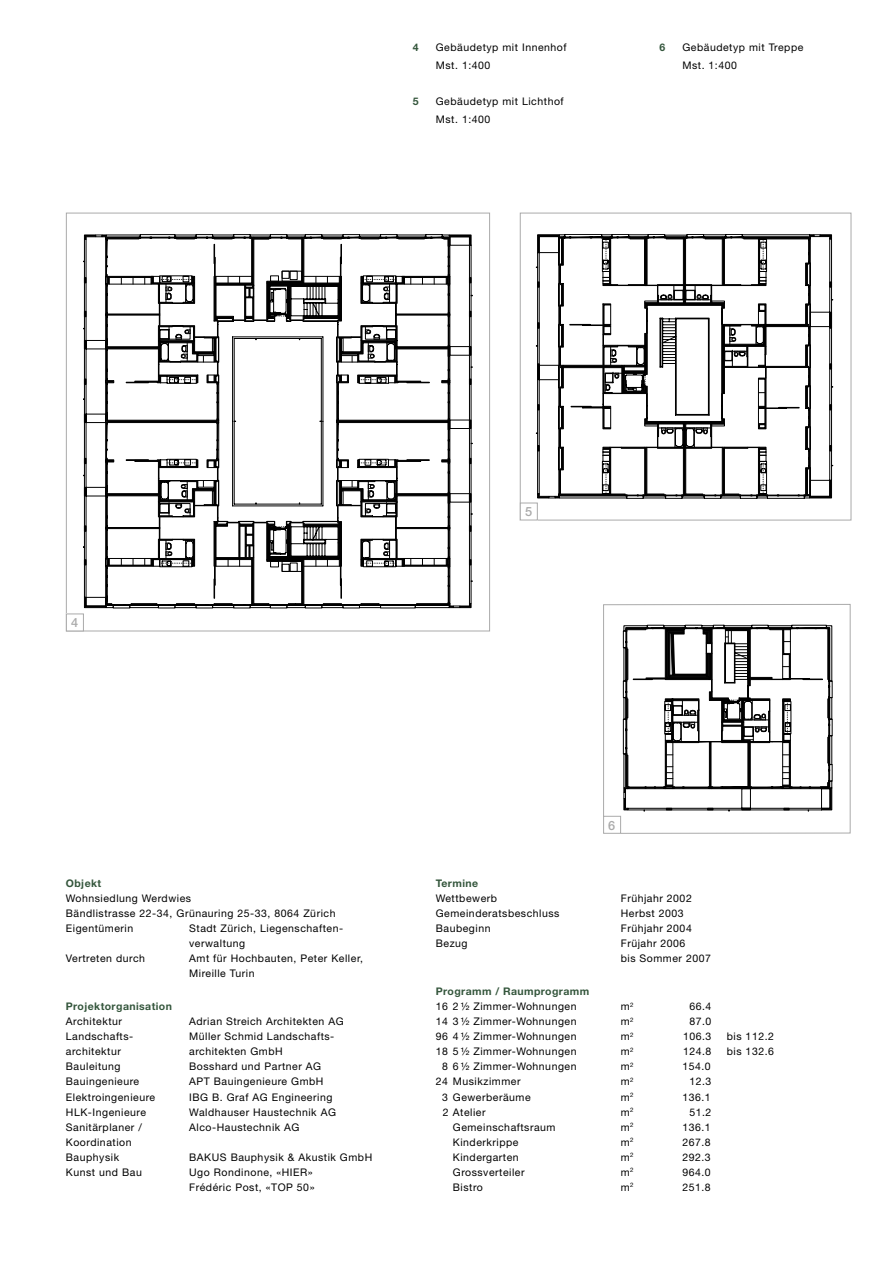
<style>
.page{position:relative;width:884px;height:1263px;background:#fff}
.page>*{position:absolute;margin:0;border:0;box-sizing:border-box;transform-origin:0 0}
.t1{font:500 12.75px "Helvetica Neue LT";color:#aaa}
.t2{font:10.5px/15px "Helvetica Neue LT";letter-spacing:.05em;color:#000}
.t3{font:700 10.5px "Helvetica Neue LT";letter-spacing:.04em;color:#34563c}
</style>
<div class="page">
<svg style="left:83px;top:212px;width:769px;height:396px"></svg>
<svg style="left:622px;top:624px;width:211px;height:187px"></svg>
<div style="left:520px;top:213px;width:331px;height:307px;border:1px solid #aaa"></div>
<div style="left:603px;top:604px;width:248px;height:230px;border:1px solid #aaa"></div>
<div style="left:520px;top:503px;width:17px;height:17px;background:#fff"></div>
<div style="left:520px;top:502px;width:18px;height:18px;border:1px solid #aaa"></div>
<div style="left:603px;top:816px;width:18px;height:18px;border:1px solid #aaa"></div>
<div style="left:66px;top:613px;width:18px;height:18px;border:1px solid #aaa"></div>
<p class="t3" style="left:413px;top:40px;width:7px">4</p>
<p class="t3" style="left:413px;top:94px;width:7px">5</p>
<p class="t2" style="left:436px;top:39px;width:132px">Gebäudetyp mit Innenhof</p>
<p class="t3" style="left:660px;top:40px;width:7px">6</p>
<p class="t2" style="left:436px;top:57px;width:56px">Mst. 1:400</p>
<p class="t2" style="left:436px;top:92px;width:129px;line-height:18px">Gebäudetyp mit Lichthof<br>Mst. 1:400</p>
<p class="t2" style="left:682px;top:38px;width:122px;line-height:18px">Gebäudetyp mit Treppe<br>Mst. 1:400</p>
<p class="t1" style="left:71px;top:615px;width:9px">4</p>
<p class="t1" style="left:525px;top:504px;width:9px">5</p>
<p class="t3" style="left:66px;top:877px;width:37px">Objekt</p>
<p class="t2" style="left:66px;top:891px;width:271px">Wohnsiedlung Werdwies<br>Bändlistrasse 22-34, Grünauring 25-33, 8064 Zürich<br>Eigentümerin</p>
<p class="t2" style="left:189px;top:921px;width:155px">Stadt Zürich, Liegenschaften&shy;verwaltung</p>
<p class="t2" style="left:66px;top:951px;width:81px">Vertreten durch</p>
<p class="t2" style="left:189px;top:951px;width:175px">Amt für Hochbauten, Peter Keller,<br>Mireille Turin</p>
<p class="t3" style="left:66px;top:1000px;width:108px">Projektorganisation</p>
<p class="t2" style="left:66px;top:1014px;width:58px">Architektur</p>
<p class="t2" style="left:189px;top:1014px;width:156px">Adrian Streich Architekten AG</p>
<p class="t2" style="left:66px;top:1029px;width:69px">Landschafts-</p>
<p class="t2" style="left:189px;top:1029px;width:147px">Müller Schmid Landschafts-</p>
<p class="t2" style="left:66px;top:1044px;width:57px">architektur</p>
<p class="t2" style="left:189px;top:1044px;width:95px">architekten GmbH</p>
<p class="t2" style="left:66px;top:1059px;width:56px">Bauleitung</p>
<p class="t2" style="left:189px;top:1059px;width:133px">Bosshard und Partner AG</p>
<p class="t2" style="left:66px;top:1074px;width:75px">Bauingenieure</p>
<p class="t2" style="left:189px;top:1074px;width:136px">APT Bauingenieure GmbH</p>
<p class="t2" style="left:66px;top:1089px;width:91px">Elektroingenieure</p>
<p class="t2" style="left:189px;top:1089px;width:145px">IBG B. Graf AG Engineering</p>
<p class="t2" style="left:66px;top:1104px;width:82px">HLK-Ingenieure</p>
<p class="t2" style="left:189px;top:1104px;width:148px">Waldhauser Haustechnik AG</p>
<p class="t2" style="left:66px;top:1119px;width:77px">Sanitärplaner /</p>
<p class="t2" style="left:189px;top:1119px;width:112px">Alco-Haustechnik AG</p>
<p class="t2" style="left:66px;top:1134px;width:67px">Koordination<br>Bauphysik</p>
<p class="t2" style="left:189px;top:1149px;width:185px">BAKUS Bauphysik &amp; Akustik GmbH</p>
<p class="t2" style="left:66px;top:1164px;width:77px">Kunst und Bau</p>
<p class="t2" style="left:189px;top:1164px;width:127px">Ugo Rondinone, «HIER»<br>Frédéric Post, «TOP 50»</p>
<p class="t1" style="left:608px;top:817px;width:9px">6</p>
<p class="t3" style="left:436px;top:877px;width:44px">Termine</p>
<p class="t2" style="left:436px;top:891px;width:63px">Wettbewerb</p>
<p class="t2" style="left:621px;top:891px;width:73px">Frühjahr 2002</p>
<p class="t2" style="left:436px;top:906px;width:125px">Gemeinderatsbeschluss</p>
<p class="t2" style="left:621px;top:906px;width:65px">Herbst 2003</p>
<p class="t2" style="left:436px;top:921px;width:56px">Baubeginn</p>
<p class="t2" style="left:621px;top:921px;width:73px">Frühjahr 2004</p>
<p class="t2" style="left:436px;top:936px;width:33px">Bezug</p>
<p class="t2" style="left:621px;top:936px;width:92px">Früjahr 2006<br>bis Sommer 2007</p>
<p class="t3" style="left:436px;top:985px;width:155px">Programm / Raumprogramm</p>
<p class="t2" style="left:436px;top:999px;width:142px">16 2 ½ Zimmer-Wohnungen</p>
<p class="t2" style="left:621px;top:999px;width:14px">m<sup>2</sup></p>
<p class="t2" style="left:689px;top:999px;width:24px">66.4</p>
<p class="t2" style="left:436px;top:1014px;width:142px">14 3 ½ Zimmer-Wohnungen</p>
<p class="t2" style="left:621px;top:1014px;width:14px">m<sup>2</sup></p>
<p class="t2" style="left:689px;top:1014px;width:24px">87.0</p>
<p class="t2" style="left:436px;top:1029px;width:142px">96 4 ½ Zimmer-Wohnungen</p>
<p class="t2" style="left:621px;top:1029px;width:14px">m<sup>2</sup></p>
<p class="t2" style="left:683px;top:1029px;width:30px">106.3</p>
<p class="t2" style="left:727px;top:1029px;width:49px">bis 112.2</p>
<p class="t2" style="left:436px;top:1044px;width:142px">18 5 ½ Zimmer-Wohnungen</p>
<p class="t2" style="left:621px;top:1044px;width:14px">m<sup>2</sup></p>
<p class="t2" style="left:683px;top:1044px;width:30px">124.8</p>
<p class="t2" style="left:727px;top:1044px;width:49px">bis 132.6</p>
<p class="t2" style="left:442px;top:1059px;width:136px">8 6 ½ Zimmer-Wohnungen</p>
<p class="t2" style="left:621px;top:1059px;width:14px">m<sup>2</sup></p>
<p class="t2" style="left:682px;top:1059px;width:30px">154.0</p>
<p class="t2" style="left:436px;top:1074px;width:86px">24 Musikzimmer</p>
<p class="t2" style="left:621px;top:1074px;width:14px">m<sup>2</sup></p>
<p class="t2" style="left:689px;top:1074px;width:24px">12.3</p>
<p class="t2" style="left:442px;top:1089px;width:90px">3 Gewerberäume</p>
<p class="t2" style="left:621px;top:1089px;width:14px">m<sup>2</sup></p>
<p class="t2" style="left:682px;top:1089px;width:30px">136.1</p>
<p class="t2" style="left:443px;top:1104px;width:44px">2 Atelier</p>
<p class="t2" style="left:621px;top:1104px;width:14px">m<sup>2</sup></p>
<p class="t2" style="left:689px;top:1104px;width:24px">51.2</p>
<p class="t2" style="left:453px;top:1119px;width:104px">Gemeinschaftsraum</p>
<p class="t2" style="left:621px;top:1119px;width:14px">m<sup>2</sup></p>
<p class="t2" style="left:682px;top:1119px;width:30px">136.1</p>
<p class="t2" style="left:453px;top:1134px;width:67px">Kinderkrippe</p>
<p class="t2" style="left:621px;top:1134px;width:14px">m<sup>2</sup></p>
<p class="t2" style="left:682px;top:1134px;width:30px">267.8</p>
<p class="t2" style="left:453px;top:1149px;width:67px">Kindergarten</p>
<p class="t2" style="left:621px;top:1149px;width:14px">m<sup>2</sup></p>
<p class="t2" style="left:682px;top:1149px;width:30px">292.3</p>
<p class="t2" style="left:453px;top:1164px;width:73px">Grossverteiler</p>
<p class="t2" style="left:621px;top:1164px;width:14px">m<sup>2</sup></p>
<p class="t2" style="left:682px;top:1164px;width:30px">964.0</p>
<p class="t2" style="left:453px;top:1179px;width:32px">Bistro</p>
<p class="t2" style="left:621px;top:1179px;width:14px">m<sup>2</sup></p>
<p class="t2" style="left:682px;top:1179px;width:30px">251.8</p>
</div>
